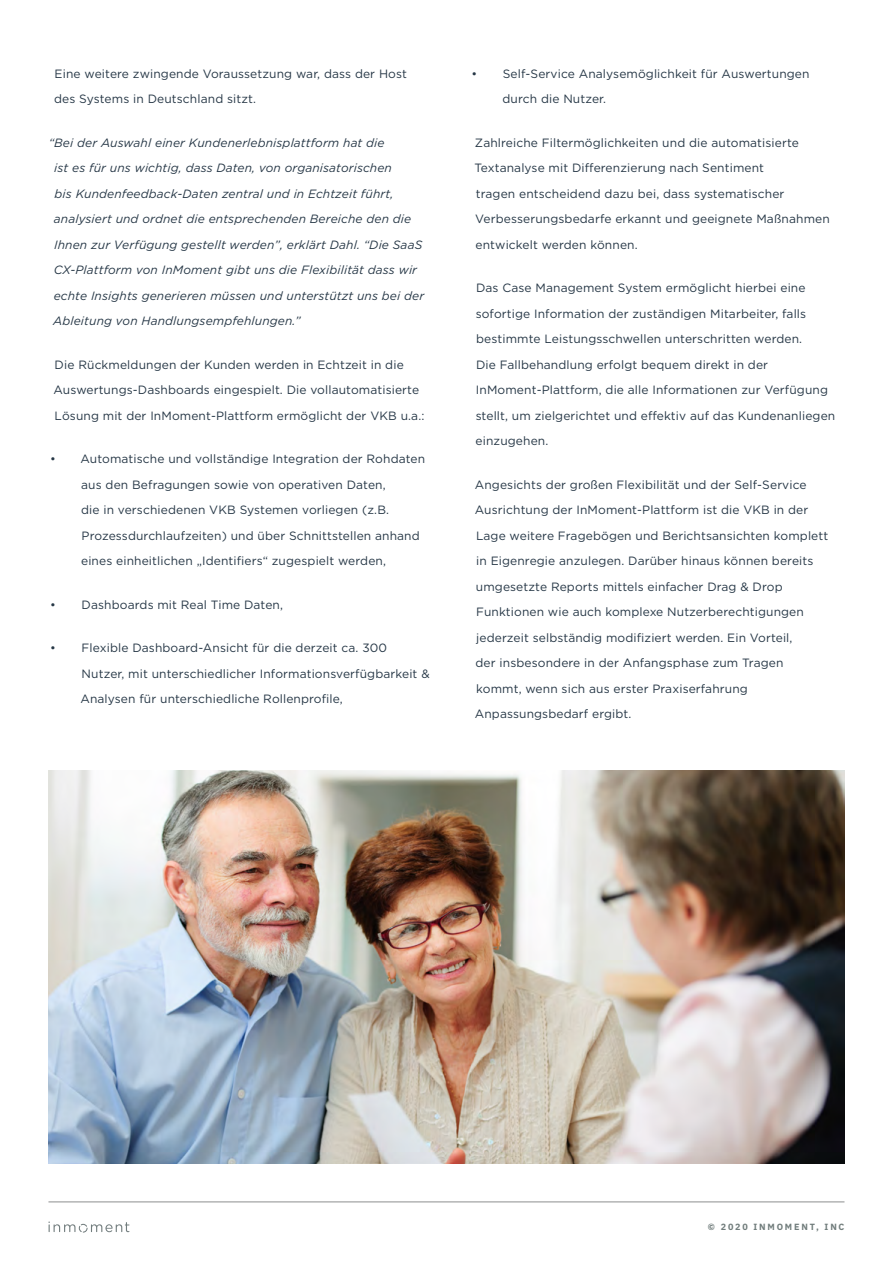
<style>
.page{position:relative;width:893px;height:1263px;background:#fff}
.page>*{position:absolute;margin:0;border:0;box-sizing:border-box;transform-origin:0 0}
.t1{font:12px/25.5px "Gotham";letter-spacing:.01em;color:#263746}
.t2{font:italic 12px/25.5px "Gotham";letter-spacing:.01em;color:#263746}
.t3{font:700 9px "IBM Plex Sans";letter-spacing:.2em;color:#717d7c}
</style>
<div class="page">
<svg style="left:48px;top:1221px;width:81px;height:11px"></svg>
<hr style="left:48px;top:1201px;width:796px;height:1px;background:#b3b4b4">
<img style="left:48px;top:770px;width:796px;height:393px">
<p class="t1" style="left:54px;top:60px;width:354px">Eine weitere zwingende Voraussetzung war, dass der Host des Systems in Deutschland sitzt.</p>
<p class="t2" style="left:53px;top:129px;width:372px;text-indent:-4px">“Bei der Auswahl einer Kundenerlebnisplattform hat die<br>ist es für uns wichtig, dass Daten, von organisatorischen<br>bis Kundenfeedback-Daten zentral und in Echtzeit führt, analysiert und ordnet die entsprechenden Bereiche den die Ihnen zur Verfügung gestellt werden”, erklärt Dahl. “Die SaaS CX-Plattform von InMoment gibt uns die Flexibilität dass wir echte Insights generieren müssen und unterstützt uns bei der Ableitung von Handlungsempfehlungen.”</p>
<p class="t1" style="left:53px;top:351px;width:372px">Die Rückmeldungen der Kunden werden in Echtzeit in die<br>Auswertungs-Dashboards eingespielt. Die vollautomatisierte<br>Lösung mit der InMoment-Plattform ermöglicht der VKB u.a.:</p>
<p class="t1" style="left:81px;top:446px;width:346px;text-indent:-31px">• Automatische und vollständige Integration der Rohdaten aus den Befragungen sowie von operativen Daten,<br>die in verschiedenen VKB Systemen vorliegen (z.B.<br>Prozessdurchlaufzeiten) und über Schnittstellen anhand eines einheitlichen „Identifiers“ zugespielt werden,</p>
<p class="t1" style="left:50px;top:591px;width:234px">• Dashboards mit Real Time Daten,</p>
<p class="t1" style="left:80px;top:635px;width:351px;text-indent:-30px">• Flexible Dashboard-Ansicht für die derzeit ca. 300<br>Nutzer, mit unterschiedlicher Informationsverfügbarkeit &amp;<br>Analysen für unterschiedliche Rollenprofile,</p>
<p class="t1" style="left:502px;top:60px;width:309px;text-indent:-31px">• Self-Service Analysemöglichkeit für Auswertungen durch die Nutzer.</p>
<p class="t1" style="left:474px;top:129px;width:357px">Zahlreiche Filtermöglichkeiten und die automatisierte Textanalyse mit Differenzierung nach Sentiment<br>tragen entscheidend dazu bei, dass systematischer Verbesserungsbedarfe erkannt und geeignete Maßnahmen entwickelt werden können.</p>
<p class="t1" style="left:476px;top:275px;width:361px">Das Case Management System ermöglicht hierbei eine sofortige Information der zuständigen Mitarbeiter, falls bestimmte Leistungsschwellen unterschritten werden.<br>Die Fallbehandlung erfolgt bequem direkt in der InMoment-Plattform, die alle Informationen zur Verfügung stellt, um zielgerichtet und effektiv auf das Kundenanliegen einzugehen.</p>
<p class="t1" style="left:475px;top:471px;width:355px">Angesichts der großen Flexibilität und der Self-Service Ausrichtung der InMoment-Plattform ist die VKB in der Lage weitere Fragebögen und Berichtsansichten komplett in Eigenregie anzulegen. Darüber hinaus können bereits umgesetzte Reports mittels einfacher Drag &amp; Drop Funktionen wie auch komplexe Nutzerberechtigungen jederzeit selbständig modifiziert werden. Ein Vorteil,<br>der insbesondere in der Anfangsphase zum Tragen kommt, wenn sich aus erster Praxiserfahrung Anpassungsbedarf ergibt.</p>
<p class="t3" style="left:708px;top:1220px;width:138px">© 2020 INMOMENT, INC</p>
</div>
